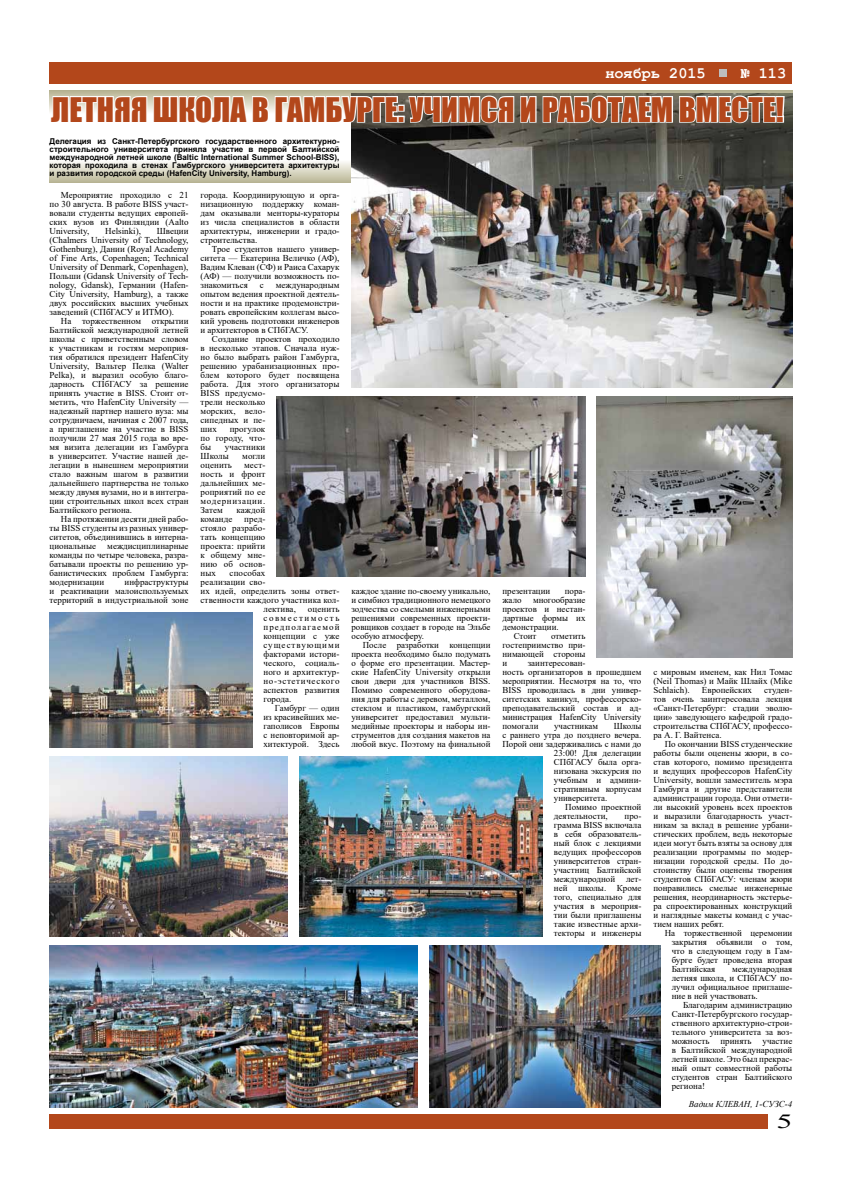
<style>
.page{position:relative;width:842px;height:1191px;background:#fff}
.page>*{position:absolute;margin:0;border:0;box-sizing:border-box;transform-origin:0 0}
.t1{font:31.1px "Impact";color:#b3471b}
.t2{font:20px "Times New Roman";color:#000;scale:1.6 1}
.t3{font:700 16px "Courier New";color:#fff;scale:.95 1}
.t4{font:9px/9px "Times New Roman";color:#000;text-align:justify}
.t5{font:italic 9px "Times New Roman";color:#000}
.t6{font:700 8px/8px "Arial";color:#000;text-align:justify}
</style>
<div class="page">
<div style="left:50px;top:1114px;width:718px;height:14px;background:#b3471b"></div>
<div style="left:50px;top:62px;width:742px;height:22px;background:#b3471b"></div>
<div style="left:719px;top:69px;width:8px;height:8px;background:#bdbdbd"></div>
<img style="left:351px;top:93px;width:441px;height:294px">
<img style="left:49px;top:75px;width:737px;height:189px">
<img style="left:597px;top:396px;width:195px;height:261px">
<img style="left:277px;top:396px;width:309px;height:180px">
<img style="left:50px;top:945px;width:367px;height:162px">
<img style="left:50px;top:756px;width:237px;height:180px">
<img style="left:300px;top:756px;width:243px;height:180px">
<img style="left:430px;top:945px;width:230px;height:162px">
<img style="left:50px;top:612px;width:202px;height:135px">
<h3 class="t3" style="left:605px;top:63px;width:107px">ноябрь 2015</h3>
<h3 class="t3" style="left:740px;top:63px;width:49px">№ 113</h3>
<h1 class="t1" style="left:51px;top:85px;width:734px">Летняя школа в Гамбурге: учимся и работаем вместе!</h1>
<p class="t6" style="left:50px;top:137px;width:291px">Делегация из Санкт-Петербургского государственного архитектурно&shy;строительного университета приняла участие в первой Балтийской международной летней школе (Baltic International Summer School-BISS), которая проходила в стенах Гамбургского университета архитектуры и развития городской среды (HafenCity University, Hamburg).</p>
<p class="t4" style="left:50px;top:190px;width:140px;text-indent:11px">Мероприятие проходило с 21 по 30 августа. В работе BISS участ&shy;вовали студенты ведущих европей&shy;ских вузов из Финляндии (Aalto University,</p>
<p class="t4" style="left:105px;top:226px;width:37px">Helsinki),</p>
<p class="t4" style="left:50px;top:226px;width:140px;text-indent:107px">Швеции (Chalmers University of Technology, Gothenburg), Дании (Royal Academy of Fine Arts, Copenhagen; Technical University of Denmark, Copenhagen), Польши (Gdansk University of Tech&shy;nology, Gdansk), Германии (Hafen-City University, Hamburg), а также двух российских высших учебных заведений (СПбГАСУ и ИТМО).</p>
<p class="t4" style="left:50px;top:316px;width:140px;text-indent:11px">На торжественном открытии Балтийской международной летней школы с приветственным словом к участникам и гостям мероприя&shy;тия обратился президент HafenCity University, Вальтер Пелка (Walter Pelka), и выразил особую благо&shy;дарность СПбГАСУ за решение принять участие в BISS. Стоит от&shy;метить, что HafenCity University — надежный партнер нашего вуза: мы сотрудничаем, начиная с 2007 года, а приглашение на участие в BISS получили 27 мая 2015 года во вре&shy;мя визита делегации из Гамбурга в университет. Участие нашей де&shy;легации в нынешнем мероприятии стало важным шагом в развитии дальнейшего партнерства не только между двумя вузами, но и в интегра&shy;ции строительных школ всех стран Балтийского региона.</p>
<p class="t4" style="left:50px;top:514px;width:140px;text-indent:11px">На протяжении десяти дней рабо&shy;ты BISS студенты из разных универ&shy;ситетов, объединившись в интерна&shy;циональные междисциплинарные команды по четыре человека, разра&shy;батывали проекты по решению ур&shy;банистических проблем Гамбурга: модернизации</p>
<p class="t4" style="left:50px;top:577px;width:140px;text-indent:75px">инфраструктуры и реактивации малоиспользуемых территорий в индустриальной зоне</p>
<p class="t4" style="left:201px;top:190px;width:140px">города. Координирующую и орга&shy;низационную поддержку коман&shy;дам оказывали менторы-кураторы из числа специалистов в области архитектуры, инженерии и градо&shy;строительства.</p>
<p class="t4" style="left:201px;top:244px;width:140px;text-indent:11px">Трое студентов нашего универ&shy;ситета — Екатерина Величко (АФ), Вадим Клеван (СФ) и Раиса Сахарук (АФ) — получили возможность по&shy;знакомиться</p>
<p class="t4" style="left:201px;top:280px;width:140px;text-indent:75px">международным опытом ведения проектной деятель&shy;ности и на практике продемонстри&shy;ровать европейским коллегам высо&shy;кий уровень подготовки инженеров и архитекторов в СПбГАСУ.</p>
<p class="t4" style="left:201px;top:334px;width:140px;text-align:left;text-indent:11px">Создание проектов проходило в несколько этапов. Сначала нуж&shy;но было выбрать район Гамбурга, решению урабанизационных про&shy;блем которого будет посвящена работа. Для этого организаторы<br>BISS предусмо-<br>трели несколько<br>морских, вело-<br>сипедных и пе-<br>ших</p>
<p class="t4" style="left:260px;top:280px;width:5px">с</p>
<p class="t4" style="left:201px;top:424px;width:66px;text-indent:29px">прогулок по городу, что&shy;бы</p>
<p class="t4" style="left:201px;top:442px;width:66px;text-indent:24px">участники<br>Школы</p>
<p class="t4" style="left:242px;top:451px;width:25px">могли</p>
<p class="t4" style="left:201px;top:460px;width:66px;text-indent:44px">мест&shy;ность и фронт дальнейших ме&shy;роприятий по ее модернизации.<br>Затем</p>
<p class="t4" style="left:201px;top:460px;width:33px">оценить</p>
<p class="t4" style="left:237px;top:505px;width:30px">каждой</p>
<p class="t4" style="left:201px;top:514px;width:66px;text-indent:44px">пред&shy;стояло разрабо&shy;тать концепцию проекта: прийти к общему мне&shy;нию об основ&shy;ных</p>
<p class="t4" style="left:201px;top:514px;width:33px">команде</p>
<p class="t4" style="left:230px;top:568px;width:37px">способах</p>
<p class="t4" style="left:201px;top:577px;width:66px">реализации сво-</p>
<p class="t4" style="left:201px;top:586px;width:140px">их идей, определить зоны ответ-</p>
<p class="t4" style="left:201px;top:595px;width:140px">ственности каждого участника кол-</p>
<p class="t4" style="left:263px;top:604px;width:34px">лектива,</p>
<p class="t4" style="left:263px;top:604px;width:78px;text-indent:45px">оценить совместимость предполагаемой концепции с уже существующими факторами истори&shy;ческого, социаль&shy;ного и архитектур&shy;но-эстетического аспектов развития города.</p>
<p class="t4" style="left:263px;top:703px;width:78px;text-indent:11px">Гамбург — один из красивейших ме&shy;гаполисов Европы с неповторимой ар&shy;хитектурой. Здесь</p>
<p class="t4" style="left:351px;top:586px;width:140px">каждое здание по-своему уникально, и симбиоз традиционного немецкого зодчества со смелыми инженерными решениями современных проекти&shy;ровщиков создает в городе на Эльбе особую атмосферу.</p>
<p class="t4" style="left:351px;top:640px;width:140px;text-indent:11px">После разработки концепции проекта необходимо было подумать о форме его презентации. Мастер&shy;ские HafenCity University открыли свои двери для участников BISS.<br>Помимо современного оборудова&shy;ния для работы с деревом, металлом, стеклом и пластиком, гамбургский университет предоставил мульти&shy;медийные проекторы и наборы ин&shy;струментов для создания макетов на любой вкус. Поэтому на финальной</p>
<p class="t4" style="left:502px;top:586px;width:49px">презентации</p>
<p class="t4" style="left:565px;top:586px;width:22px">пора-</p>
<p class="t4" style="left:502px;top:595px;width:21px">жало</p>
<p class="t4" style="left:533px;top:595px;width:54px">многообразие</p>
<p class="t4" style="left:502px;top:604px;width:84px">проектов и нестан-</p>
<p class="t4" style="left:502px;top:613px;width:84px">дартные формы их</p>
<p class="t4" style="left:502px;top:622px;width:58px">демонстрации.</p>
<p class="t4" style="left:514px;top:631px;width:24px">Стоит</p>
<p class="t4" style="left:502px;top:631px;width:85px;text-indent:49px">отметить гостеприимство при&shy;нимающей стороны и</p>
<p class="t4" style="left:502px;top:658px;width:140px;text-align:left;text-indent:25px">заинтересован-<br>ность организаторов в прошедшем мероприятии. Несмотря на то, что<br>BISS проводилась в дни универ&shy;ситетских каникул, профессорско&shy;преподавательский состав и ад&shy;министрация HafenCity University помогали</p>
<p class="t4" style="left:554px;top:721px;width:46px">участникам</p>
<p class="t4" style="left:614px;top:721px;width:29px">Школы</p>
<p class="t4" style="left:502px;top:730px;width:140px">с раннего утра до позднего вечера.</p>
<p class="t4" style="left:502px;top:739px;width:140px">Порой они задерживались с нами до</p>
<p class="t4" style="left:554px;top:748px;width:89px">23:00! Для делегации</p>
<p class="t4" style="left:554px;top:757px;width:89px">СПбГАСУ была орга-</p>
<p class="t4" style="left:554px;top:766px;width:89px">низована экскурсия по</p>
<p class="t4" style="left:554px;top:775px;width:89px">учебным и админи-</p>
<p class="t4" style="left:554px;top:784px;width:89px">стративным корпусам</p>
<p class="t4" style="left:554px;top:793px;width:55px">университета.</p>
<p class="t4" style="left:565px;top:802px;width:78px">Помимо проектной</p>
<p class="t4" style="left:554px;top:811px;width:55px">деятельности,</p>
<p class="t4" style="left:554px;top:811px;width:89px;text-indent:71px">про&shy;грамма BISS включала в себя образователь&shy;ный блок с лекциями ведущих профессоров университетов стран&shy;участниц Балтийской международной лет&shy;ней школы. Кроме того, специально для участия в мероприя&shy;тии были приглашены такие известные архи&shy;текторы и инженеры</p>
<p class="t4" style="left:653px;top:667px;width:140px">с мировым именем, как Нил Томас (Neil Thomas) и Майк Шлайх (Mike Schlaich).</p>
<p class="t4" style="left:702px;top:685px;width:52px">Европейских</p>
<p class="t4" style="left:653px;top:685px;width:140px;text-indent:111px">студен&shy;тов очень заинтересовала лекция «Санкт-Петербург: стадии эволю&shy;ции» заведующего кафедрой градо&shy;строительства СПбГАСУ, профессо&shy;ра А. Г. Вайтенса.</p>
<p class="t4" style="left:653px;top:739px;width:140px;text-indent:11px">По окончании BISS студенческие работы были оценены жюри, в со&shy;став которого, помимо президента и ведущих профессоров HafenCity University, вошли заместитель мэра Гамбурга и другие представители администрации города. Они отмети&shy;ли высокий уровень всех проектов и выразили благодарность участ&shy;никам за вклад в решение урбани&shy;стических проблем, ведь некоторые идеи могут быть взяты за основу для реализации программы по модер&shy;низации городской среды. По до&shy;стоинству были оценены творения студентов СПбГАСУ: членам жюри понравились смелые инженерные решения, неординарность экстерье&shy;ра спроектированных конструкций и наглядные макеты команд с учас&shy;тием наших ребят.</p>
<p class="t4" style="left:672px;top:928px;width:122px;text-indent:-7px">На торжественной церемонии закрытия объявили о том, что в следующем году в Гам&shy;бурге будет проведена вторая Балтийская</p>
<p class="t4" style="left:672px;top:964px;width:122px;text-indent:61px">международная летняя школа, и СПбГАСУ по&shy;лучил официальное приглаше&shy;ние в ней участвовать.</p>
<p class="t4" style="left:672px;top:1000px;width:122px;text-indent:11px">Благодарим администрацию Санкт-Петербургского государ&shy;ственного архитектурно-строи&shy;тельного университета за воз&shy;можность принять участие в Балтийской международной летней школе. Это был прекрас&shy;ный опыт совместной работы студентов стран Балтийского региона!</p>
<p class="t5" style="left:689px;top:1098px;width:105px">Вадим КЛЕВАН, 1-СУЗС-4</p>
<h2 class="t2" style="left:776px;top:1107px;width:11px">5</h2>
</div>
